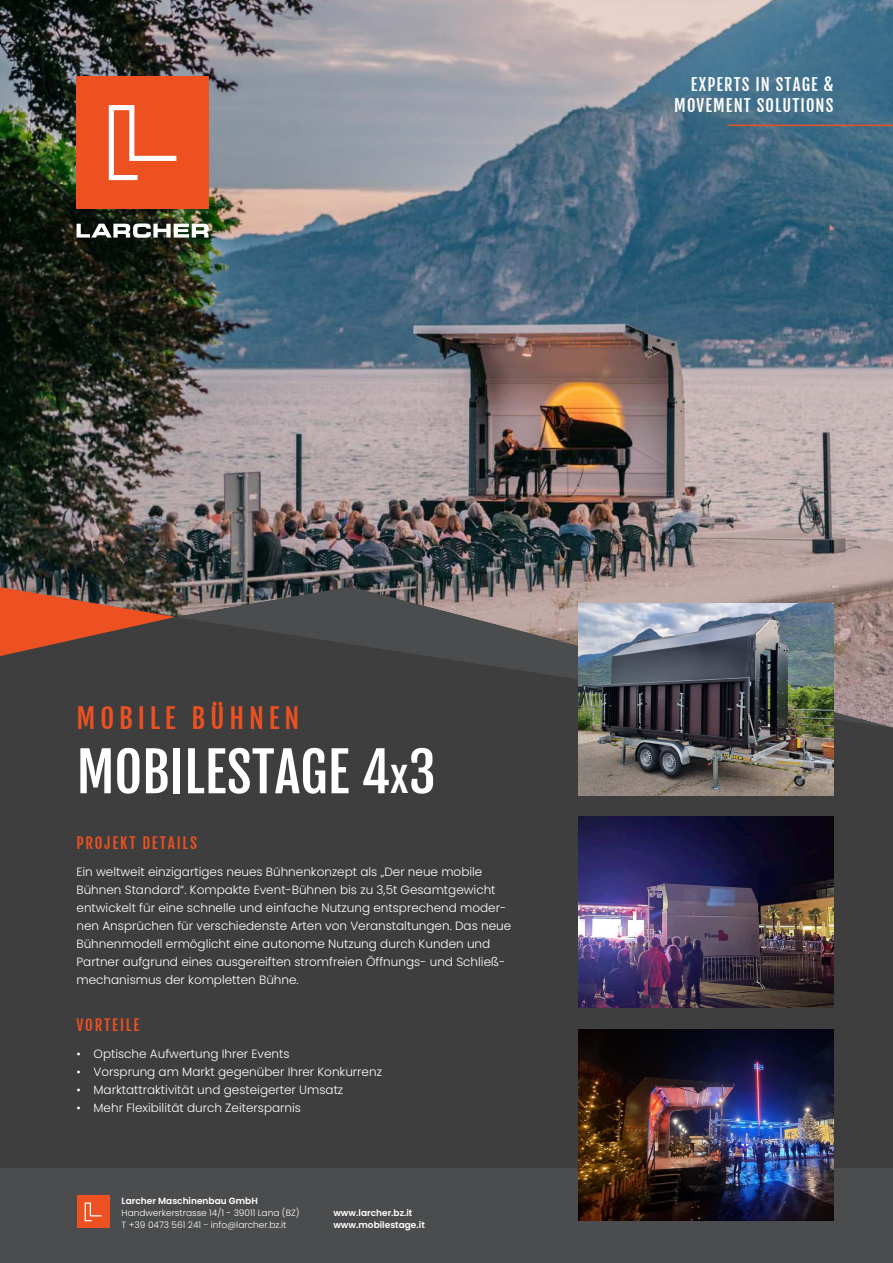
<style>
.page{position:relative;width:893px;height:1263px;background:#3e3e3f}
.page>*{position:absolute;margin:0;border:0;box-sizing:border-box;transform-origin:0 0}
.t1{font:54px "Fjalla One";color:#fff}
.t2{font:27px "Fjalla One";letter-spacing:.18em;color:#ee5121}
.t3{font:16.5px/21px "Fjalla One";letter-spacing:.07em;color:#fff;text-align:right}
.t4{font:15px "Fjalla One";letter-spacing:.12em;color:#ee5121}
.t5{font:300 12px/18px "Poppins";color:#fff}
.t6{font:300 9px/12px "Poppins";color:#fff}
.t7{font:600 9px/12px "Poppins";color:#fff}
.s1{font-size:42px}
</style>
<div class="page">
<img style="left:0;top:0;width:893px;height:587px">
<div style="left:77px;top:77px;width:132px;height:132px;background:#ee5121"></div>
<svg style="left:109px;top:105px;width:67px;height:75px"></svg>
<svg style="left:77px;top:223px;width:132px;height:15px;background:#8d928c"></svg>
<hr style="left:728px;top:125px;width:165px;height:1px;background:#ee5121">
<div style="left:0;top:1168px;width:893px;height:95px;background:#4b4c4d"></div>
<div style="left:77px;top:1195px;width:33px;height:33px;background:#ee5121"></div>
<svg style="left:85px;top:1202px;width:16px;height:19px"></svg>
<svg style="left:0;top:587px;width:175px;height:69px"></svg>
<svg style="left:175px;top:587px;width:718px;height:141px"></svg>
<img style="left:578px;top:816px;width:255px;height:192px">
<img style="left:578px;top:604px;width:255px;height:191px">
<img style="left:578px;top:1029px;width:255px;height:191px">
<h3 class="t3" style="left:674px;top:74px;width:161px">EXPERTS IN STAGE &amp;<br>MOVEMENT SOLUTIONS</h3>
<p class="t2" style="left:77px;top:701px;width:224px">MOBILE BÜHNEN</p>
<p class="t1" style="left:77px;top:739px;width:361px">MOBILESTAGE 4<span class="s1">x</span>3</p>
<p class="t4" style="left:77px;top:834px;width:122px">PROJEKT DETAILS</p>
<p class="t5" style="left:77px;top:863px;width:436px">Ein weltweit einzigartiges neues Bühnenkonzept als „Der neue mobile Bühnen Standard“. Kompakte Event-Bühnen bis zu 3,5t Gesamtgewicht entwickelt für eine schnelle und einfache Nutzung entsprechend moder&shy;nen Ansprüchen für verschiedenste Arten von Veranstaltungen. Das neue Bühnenmodell ermöglicht eine autonome Nutzung durch Kunden und Partner aufgrund eines ausgereiften stromfreien Öffnungs- und Schließ&shy;mechanismus der kompletten Bühne.</p>
<p class="t4" style="left:77px;top:1016px;width:64px">VORTEILE</p>
<p class="t5" style="left:77px;top:1045px;width:215px">• Optische Aufwertung Ihrer Events</p>
<p class="t5" style="left:77px;top:1063px;width:307px">• Vorsprung am Markt gegenüber Ihrer Konkurrenz</p>
<p class="t5" style="left:77px;top:1081px;width:268px">• Marktattraktivität und gesteigerter Umsatz</p>
<p class="t5" style="left:77px;top:1099px;width:226px">• Mehr Flexibilität durch Zeitersparnis</p>
<p class="t7" style="left:122px;top:1195px;width:138px">Larcher Maschinenbau GmbH</p>
<p class="t6" style="left:122px;top:1207px;width:179px">Handwerkerstrasse 14/1 - 39011 Lana (BZ)<br>T +39 0473 561 241 - info@larcher.bz.it</p>
<p class="t7" style="left:333px;top:1207px;width:93px">www.larcher.bz.it www.mobilestage.it</p>
</div>
